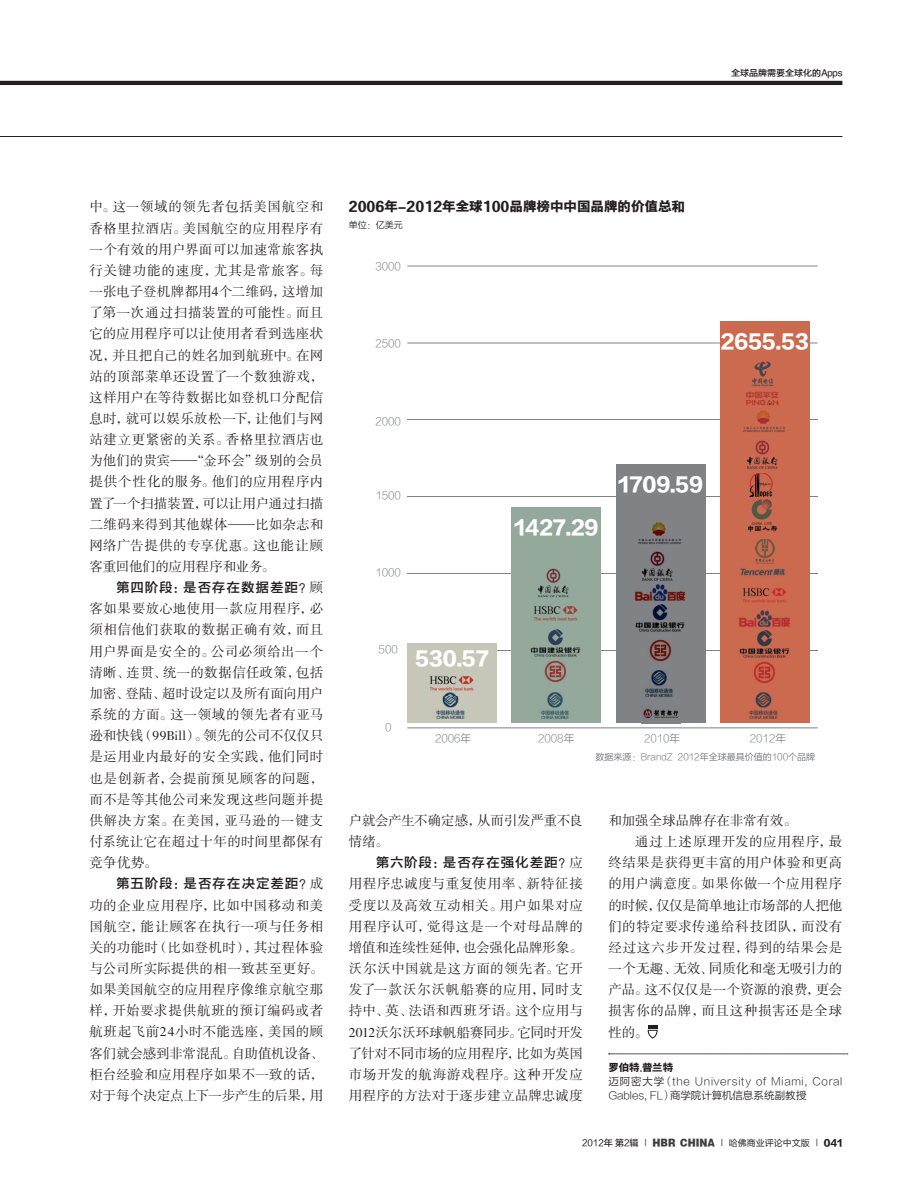
<style>
.page{position:relative;width:919px;height:1195px;background:#fff}
.page>*{position:absolute;margin:0;border:0;box-sizing:border-box;transform-origin:0 0}
.t1{font:19.05px "FZLTTHJW GB1 0";color:#fff}
.t2{font:13.5px/21.1px "FZSSJW GB1 0";letter-spacing:.02em;color:#231f20;text-align:justify}
.t3{font:13.5px "FZYDZHJW GB1 0";letter-spacing:.07em;color:#231f20}
.t4{font:13.5px "FZSSJW GB1 0";color:#231f20}
.t5{font:13.5px "FZSSJW GB1 0";letter-spacing:.04em;color:#231f20}
.t6{font:13.5px "FZYDCHJW GB1 0";color:#231f20}
.t7{font:13.5px/21.1px "FZSSJW GB1 0";letter-spacing:-.025em;color:#231f20}
.t8{font:13.5px "FZSSJW GB1 0";letter-spacing:-.02em;color:#231f20}
.t9{font:13.5px "FZSSJW GB1 0";letter-spacing:.045em;color:#231f20}
.t10{font:13.5px "FZSSJW GB1 0";letter-spacing:.07em;color:#231f20}
.t11{font:13.5px "FZSSJW GB1 0";letter-spacing:-.005em;color:#231f20}
.t12{font:10.5px/14.2px "FZLTH2 K GBK1 0";letter-spacing:.06em;color:#231f20}
.t13{font:10.5px "FZLTH2 K GBK1 0";color:#808285}
.t14{font:10.5px "FZYDCHJW GB1 0";letter-spacing:-.01em;color:#231f20}
.t15{font:9px "FZLTHK GBK1 0";color:#231f20}
.t16{font:9px "FZLTH2 K GBK1 0";color:#6c6d70}
.t17{font:9px "FZYDZHJW GB1 0";color:#231f20}
.t18{font:9px "FZLTH2 K GBK1 0";color:#231f20}
.s1{font-family:"FZSSJW GB1 0"}
.s2{font-family:"FZLTH4 K GBK1 0"}
.s3{font-family:"FZLTH4 K GBK1 0";font-size:7.2px}
.s4{font-family:"FZYDTHJW GB1 0";font-size:9.45px;color:#3e3e3f}
.s5{font-family:"FZLTTHJW GB1 0"}
</style>
<div class="page">
<hr style="left:0;top:136px;width:842px;height:1px;background:#231f20">
<hr style="left:0;top:81px;width:842px;height:4px;background:#231f20">
<svg style="left:647px;top:1025px;width:10px;height:14px"></svg>
<svg style="left:608px;top:1053px;width:239px;height:1px"></svg>
<hr style="left:407px;top:651px;width:410px;height:1px;background:#808285">
<hr style="left:407px;top:727px;width:410px;height:1px;background:#808285">
<hr style="left:407px;top:574px;width:410px;height:1px;background:#808285">
<hr style="left:407px;top:497px;width:410px;height:1px;background:#808285">
<hr style="left:407px;top:420px;width:410px;height:1px;background:#808285">
<hr style="left:407px;top:343px;width:410px;height:1px;background:#808285">
<hr style="left:407px;top:266px;width:410px;height:1px;background:#808285">
<div style="left:511px;top:507px;width:89px;height:216px;background:#94a89b"></div>
<div style="left:407px;top:644px;width:89px;height:79px;background:#c7c7b9"></div>
<div style="left:616px;top:464px;width:89px;height:259px;background:#808285"></div>
<div style="left:720px;top:322px;width:89px;height:401px;background:#cb6a4e"></div>
<img style="left:749px;top:692px;width:29px;height:26px">
<img style="left:436px;top:695px;width:29px;height:24px">
<img style="left:541px;top:692px;width:28px;height:27px">
<img style="left:645px;top:670px;width:28px;height:27px">
<img style="left:753px;top:662px;width:22px;height:21px">
<img style="left:544px;top:660px;width:22px;height:22px">
<img style="left:649px;top:639px;width:22px;height:22px">
<img style="left:739px;top:630px;width:51px;height:28px">
<img style="left:530px;top:629px;width:51px;height:28px">
<img style="left:635px;top:604px;width:50px;height:28px">
<img style="left:739px;top:610px;width:50px;height:17px">
<img style="left:635px;top:584px;width:50px;height:17px">
<img style="left:743px;top:588px;width:44px;height:15px">
<img style="left:429px;top:676px;width:45px;height:19px">
<img style="left:533px;top:606px;width:45px;height:15px">
<img style="left:740px;top:568px;width:45px;height:8px">
<img style="left:755px;top:539px;width:19px;height:24px">
<img style="left:748px;top:500px;width:29px;height:31px">
<img style="left:750px;top:473px;width:22px;height:24px">
<img style="left:746px;top:440px;width:32px;height:29px">
<img style="left:537px;top:568px;width:32px;height:30px">
<img style="left:641px;top:551px;width:32px;height:30px">
<img style="left:743px;top:410px;width:43px;height:22px">
<img style="left:638px;top:522px;width:43px;height:22px">
<img style="left:746px;top:391px;width:33px;height:15px">
<img style="left:752px;top:361px;width:22px;height:26px">
<img style="left:643px;top:709px;width:35px;height:10px">
<p class="t17" style="left:731px;top:68px;width:113px">全球品牌需要全球化的Apps</p>
<p class="t2" style="left:89px;top:197px;width:235px">中。这一领域的领先者包括美国航空和香格里拉酒店。美国航空的应用程序有一个有效的用户界面可以加速常旅客执行关键功能的速度，尤其是常旅客。每一张电子登机牌都用4个二维码，这增加了第一次通过扫描装置的可能性。而且它的应用程序可以让使用者看到选座状况，并且把自己的姓名加到航班中。在网站的顶部菜单还设置了一个数独游戏，这样用户在等待数据比如登机口分配信息时，就可以娱乐放松一下，让他们与网站建立更紧密的关系。香格里拉酒店也为他们的贵宾—“金环会”级别的会员提供个性化的服务。他们的应用程序内置了一个扫描装置，可以让用户通过扫描二维码来得到其他媒体—比如杂志和网络广告提供的专享优惠。这也能让顾客重回他们的应用程序和业务。</p>
<p class="t3" style="left:116px;top:580px;width:209px">第四阶段：是否存在数据差距？<span class="s1">顾</span></p>
<p class="t2" style="left:89px;top:599px;width:235px">客如果要放心地使用一款应用程序，必须相信他们获取的数据正确有效，而且用户界面是安全的。公司必须给出一个清晰、连贯、统一的数据信任政策，包括加密、登陆、超时设定以及所有面向用户系统的方面。这一领域的领先者有亚马逊和快钱（99Bill）。领先的公司不仅仅只是运用业内最好的安全实践，他们同时也是创新者，会提前预见顾客的问题，而不是等其他公司来发现这些问题并提供解决方案。在美国，亚马逊的一键支付系统让它在超过十年的时间里都保有竞争优势。</p>
<p class="t3" style="left:116px;top:876px;width:209px">第五阶段：是否存在决定差距？<span class="s1">成</span></p>
<p class="t2" style="left:89px;top:895px;width:235px">功的企业应用程序，比如中国移动和美国航空，能让顾客在执行一项与任务相关的功能时（比如登机时），其过程体验与公司所实际提供的相一致甚至更好。如果美国航空的应用程序像维京航空那样，开始要求提供航班的预订编码或者航班起飞前24小时不能选座，美国的顾客们就会感到非常混乱。自助值机设备、柜台经验和应用程序如果不一致的话，对于每个决定点上下一步产生的后果，用</p>
<p class="t6" style="left:349px;top:199px;width:338px">2006年-2012年全球100品牌榜中中国品牌的价值总和</p>
<p class="t18" style="left:349px;top:220px;width:55px">单位：亿美元</p>
<p class="t13" style="left:375px;top:261px;width:27px">3000</p>
<p class="t13" style="left:375px;top:338px;width:27px">2500</p>
<h1 class="t1" style="left:720px;top:331px;width:89px">2655.53</h1>
<p class="t13" style="left:375px;top:415px;width:27px">2000</p>
<p class="t13" style="left:375px;top:489px;width:27px">1500</p>
<p class="t13" style="left:375px;top:567px;width:27px">1000</p>
<h1 class="t1" style="left:514px;top:517px;width:85px">1427.29</h1>
<h1 class="t1" style="left:618px;top:474px;width:86px">1709.59</h1>
<p class="t13" style="left:378px;top:644px;width:21px">500</p>
<h1 class="t1" style="left:415px;top:647px;width:75px">530.57</h1>
<p class="t13" style="left:385px;top:721px;width:8px">0</p>
<p class="t13" style="left:435px;top:732px;width:38px">2006年</p>
<p class="t13" style="left:538px;top:732px;width:38px">2008年</p>
<p class="t13" style="left:644px;top:732px;width:38px">2010年</p>
<p class="t13" style="left:749px;top:732px;width:37px">2012年</p>
<p class="t16" style="left:595px;top:752px;width:221px">数据来源：BrandZ 2012年全球最具价值的100个品牌</p>
<p class="t7" style="left:349px;top:810px;width:235px">户就会产生不确定感，从而引发严重不良情绪。</p>
<p class="t3" style="left:375px;top:855px;width:209px">第六阶段：是否存在强化差距？<span class="s1">应</span></p>
<p class="t2" style="left:349px;top:874px;width:235px">用程序忠诚度与重复使用率、新特征接受度以及高效互动相关。用户如果对应用程序认可，觉得这是一个对母品牌的增值和连续性延伸，也会强化品牌形象。沃尔沃中国就是这方面的领先者。它开发了一款沃尔沃帆船赛的应用，同时支持中、英、法语和西班牙语。这个应用与2012沃尔沃环球帆船赛同步。它同时开发了针对不同市场的应用程序，比如为英国市场开发的航海游戏程序。这种开发应用程序的方法对于逐步建立品牌忠诚度</p>
<p class="t11" style="left:608px;top:813px;width:190px">和加强全球品牌存在非常有效。</p>
<p class="t10" style="left:635px;top:834px;width:209px">通过上述原理开发的应用程序，最</p>
<p class="t2" style="left:608px;top:853px;width:235px">终结果是获得更丰富的用户体验和更高</p>
<p class="t5" style="left:608px;top:877px;width:235px">的用户满意度。如果你做一个应用程序</p>
<p class="t8" style="left:608px;top:898px;width:235px">的时候，仅仅是简单地让市场部的人把他</p>
<p class="t5" style="left:608px;top:919px;width:235px">们的特定要求传递给科技团队，而没有</p>
<p class="t9" style="left:608px;top:940px;width:235px">经过这六步开发过程，得到的结果会是</p>
<p class="t4" style="left:608px;top:961px;width:235px">一个无趣、无效、同质化和毫无吸引力的</p>
<p class="t4" style="left:608px;top:982px;width:235px">产品。这不仅仅是一个资源的浪费，更会</p>
<p class="t2" style="left:608px;top:1001px;width:235px">损害你的品牌，而且这种损害还是全球</p>
<p class="t2" style="left:608px;top:1022px;width:41px">性的。</p>
<p class="t14" style="left:608px;top:1061px;width:66px">罗伯特.普兰特</p>
<p class="t12" style="left:608px;top:1075px;width:235px">迈阿密大学（the University of Miami, Coral<br>Gables, FL）商学院计算机信息系统副教授</p>
<p class="t15" style="left:582px;top:1138px;width:262px"><span class="s2">2012年 第2辑</span> <span class="s3">｜</span> <span class="s4">HBR CHINA</span> <span class="s3">｜</span> 哈佛商业评论中文版 <span class="s3">｜</span> <span class="s5">041</span></p>
</div>
